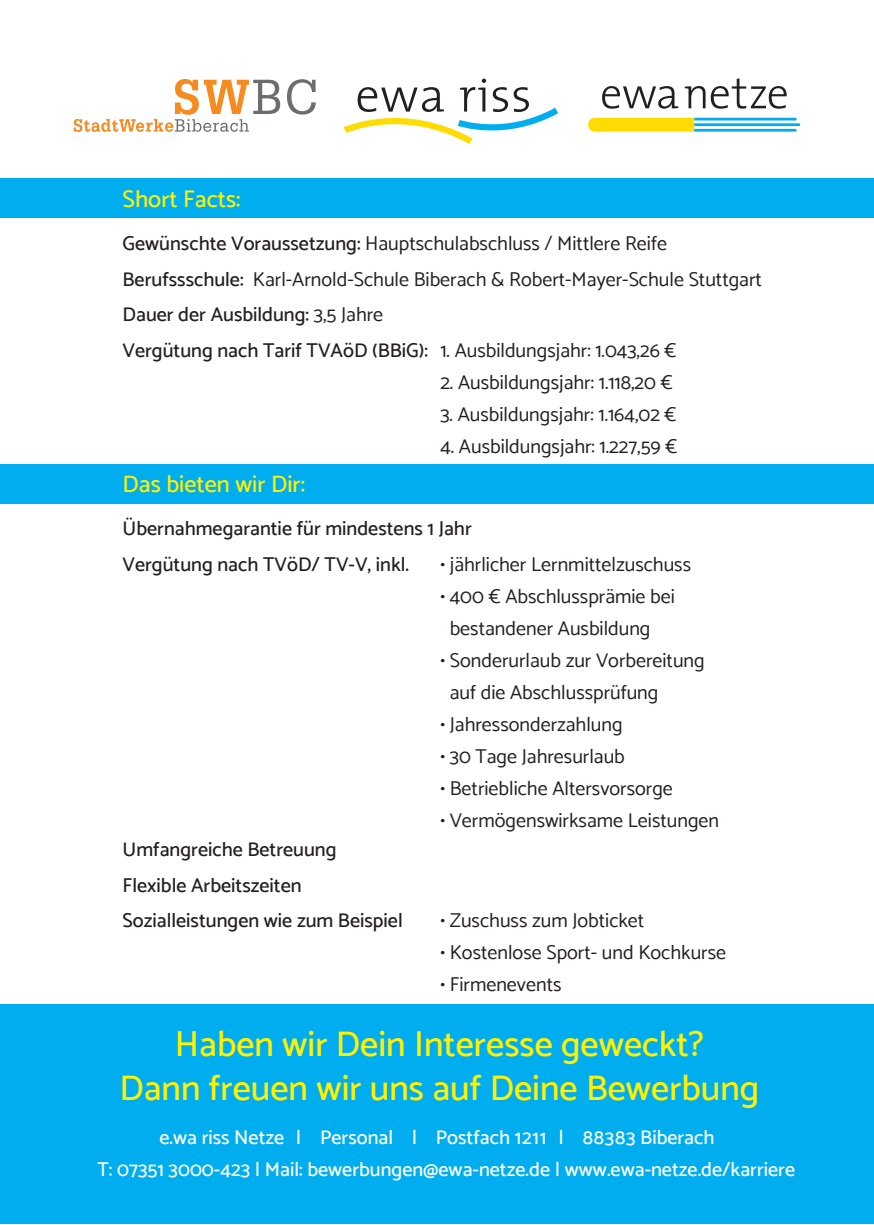
<style>
.page{position:relative;width:874px;height:1225px;background:#fff}
.page>*{position:absolute;margin:0;border:0;box-sizing:border-box;transform-origin:0 0}
.t1{font:500 36px/44px "Catamaran";color:#fff101;text-align:center}
.t2{font:500 24px "Catamaran";color:#fff101}
.t3{font:20px/35.4px "Catamaran";color:#231f20}
.t4{font:500 20px/35.4px "Catamaran";color:#231f20}
.t5{font:500 20px/32px "Catamaran";color:#fff}
.s1{font-weight:500}
</style>
<div class="page">
<div style="left:0;top:464px;width:873px;height:39px;background:#00aeef"></div>
<div style="left:0;top:1003px;width:873px;height:220px;background:#00aeef"></div>
<div style="left:0;top:178px;width:873px;height:40px;background:#00aeef"></div>
<svg style="left:287px;top:79px;width:28px;height:36px"></svg>
<svg style="left:74px;top:79px;width:206px;height:53px"></svg>
<svg style="left:343px;top:79px;width:215px;height:65px"></svg>
<svg style="left:602px;top:78px;width:184px;height:31px"></svg>
<svg style="left:588px;top:118px;width:211px;height:14px;background:#b7d77f"></svg>
<p class="t2" style="left:122px;top:185px;width:119px">Short Facts:</p>
<p class="t3" style="left:122px;top:226px;width:640px"><span class="s1">Gewünschte Voraussetzung:</span> Hauptschulabschluss / Mittlere Reife <span class="s1">Berufssschule:</span> Karl-Arnold-Schule Biberach &amp; Robert-Mayer-Schule Stuttgart <span class="s1">Dauer der Ausbildung:</span> 3,5 Jahre<br><span class="s1">Vergütung nach Tarif TVAöD (BBiG):</span> 1. Ausbildungsjahr: 1.043,26 €</p>
<p class="t3" style="left:440px;top:364px;width:234px">2. Ausbildungsjahr: 1.118,20 €</p>
<p class="t3" style="left:440px;top:396px;width:237px">3. Ausbildungsjahr: 1.164,02 €</p>
<p class="t3" style="left:440px;top:428px;width:238px">4. Ausbildungsjahr: 1.227,59 €</p>
<p class="t2" style="left:122px;top:470px;width:184px">Das bieten wir Dir:</p>
<p class="t4" style="left:122px;top:511px;width:350px">Übernahmegarantie für mindestens 1 Jahr<br>Vergütung nach TVöD/ TV-V, inkl.</p>
<p class="t3" style="left:440px;top:546px;width:252px">• jährlicher Lernmittelzuschuss</p>
<p class="t3" style="left:449px;top:580px;width:227px;line-height:32px;text-indent:-9px">• 400 € Abschlussprämie bei bestandener Ausbildung</p>
<p class="t3" style="left:449px;top:644px;width:256px;line-height:32px;text-indent:-9px">• Sonderurlaub zur Vorbereitung auf die Abschlussprüfung</p>
<p class="t3" style="left:440px;top:706px;width:184px">• Jahressonderzahlung</p>
<p class="t3" style="left:440px;top:738px;width:186px">• 30 Tage Jahresurlaub</p>
<p class="t3" style="left:440px;top:770px;width:234px">• Betriebliche Altersvorsorge</p>
<p class="t3" style="left:440px;top:802px;width:280px">• Vermögenswirksame Leistungen</p>
<p class="t4" style="left:122px;top:831px;width:281px">Umfangreiche Betreuung<br>Flexible Arbeitszeiten<br>Sozialleistungen wie zum Beispiel</p>
<p class="t3" style="left:440px;top:902px;width:205px">• Zuschuss zum Jobticket</p>
<p class="t3" style="left:440px;top:934px;width:287px">• Kostenlose Sport- und Kochkurse</p>
<p class="t3" style="left:440px;top:966px;width:122px">• Firmenevents</p>
<h1 class="t1" style="left:119px;top:1022px;width:641px">Haben wir Dein Interesse geweckt?<br>Dann freuen wir uns auf Deine Bewerbung</h1>
<p class="t5" style="left:97px;top:1120px;width:698px;text-indent:62px">e.wa riss Netze | Personal | Postfach 1211 | 88383 Biberach<br>T: 07351 3000-423 | Mail: bewerbungen@ewa-netze.de | www.ewa-netze.de/karriere</p>
</div>
